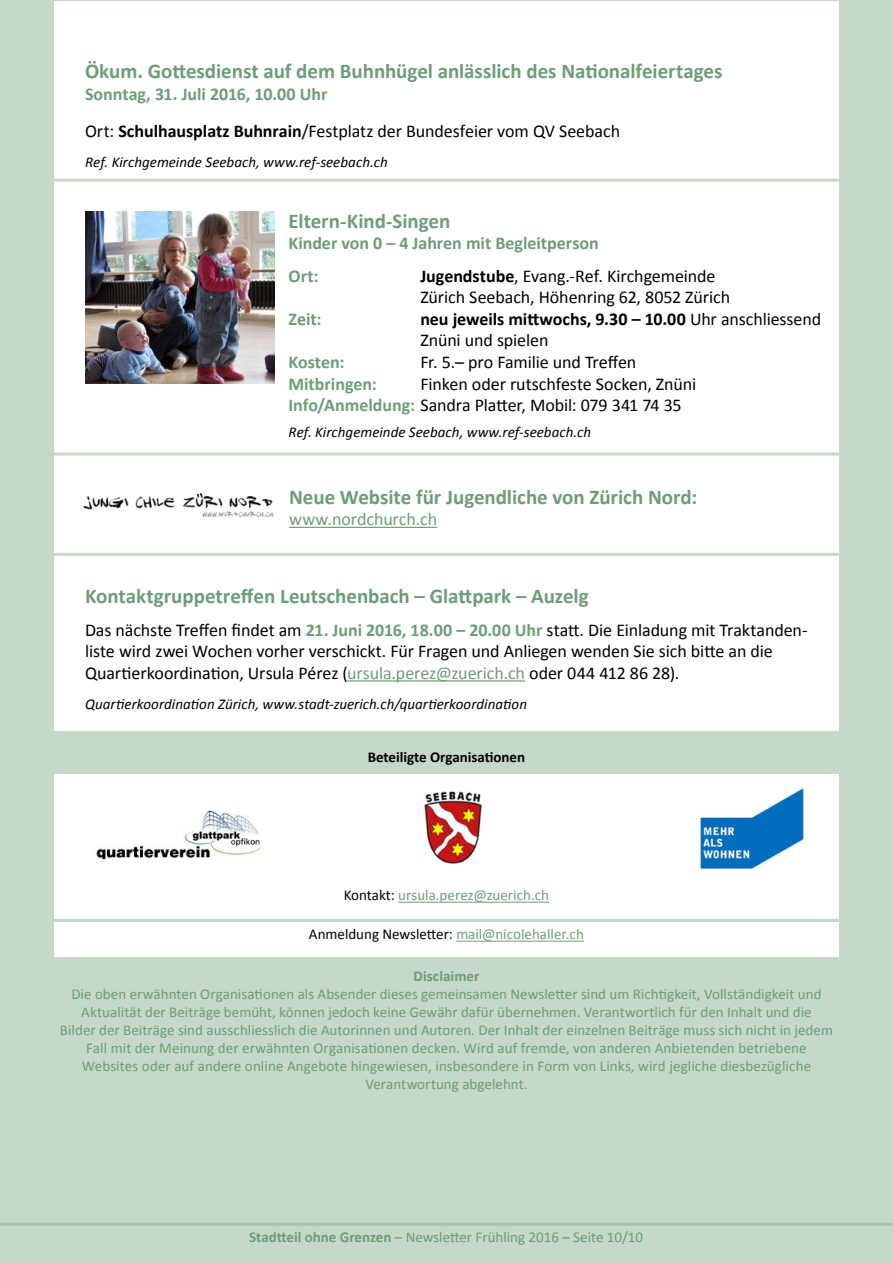
<style>
.page{position:relative;width:893px;height:1263px;background:#c5d8c9}
.page>*{position:absolute;margin:0;border:0;box-sizing:border-box;transform-origin:0 0}
.t1{font:700 21px "Calibri";letter-spacing:-.005em;color:#6d9d77}
.t2{font:18px/21.6px "Calibri";letter-spacing:-.005em;color:#000}
.t3{font:700 18px/32.4px "Calibri";color:#6d9d77}
.t4{font:18px "Calibri";letter-spacing:-.005em;color:#6d9d77}
.t5{font:15px/18px "Calibri";letter-spacing:.005em;color:#6d9d77;text-align:center}
.t6{font:italic 15px "Calibri";color:#000}
.t7{font:15px "Calibri";color:#000}
.t8{font:700 15px "Calibri";color:#000}
.t9{font:700 15px "Calibri";letter-spacing:.005em;color:#6d9d77}
.s1{font-weight:700;color:#6d9d77}
.s2{font-weight:700}
.s3{color:#6d9d77}
.s4{color:#000}
</style>
<div class="page">
<div style="left:54px;top:1px;width:785px;height:1262px;background:#fff"></div>
<hr style="left:347px;top:680px;width:178px;height:1px;background:#6d9d77">
<div style="left:0;top:957px;width:893px;height:306px;background:#c5d8c9"></div>
<div style="left:1px;top:731px;width:892px;height:42px;background:#c5d8c9"></div>
<hr style="left:398px;top:902px;width:151px;height:1px;background:#6d9d77">
<hr style="left:456px;top:941px;width:128px;height:1px;background:#6d9d77">
<img style="left:424px;top:791px;width:59px;height:73px">
<img style="left:699px;top:788px;width:106px;height:81px">
<img style="left:96px;top:810px;width:166px;height:49px">
<hr style="left:0;top:1223px;width:893px;height:3px;background:#a7c4ad">
<hr style="left:0;top:919px;width:893px;height:3px;background:#c5d8c9">
<img style="left:85px;top:212px;width:190px;height:171px">
<img style="left:83px;top:493px;width:190px;height:25px">
<hr style="left:0;top:452px;width:893px;height:3px;background:#c5d8c9">
<hr style="left:0;top:179px;width:893px;height:3px;background:#c5d8c9">
<hr style="left:0;top:553px;width:893px;height:3px;background:#c5d8c9">
<hr style="left:289px;top:527px;width:148px;height:1px;background:#6d9d77">
<h1 class="t1" style="left:85px;top:58px;width:639px">Ökum. Gottesdienst auf dem Buhnhügel anlässlich des Nationalfeiertages</h1>
<p class="t2" style="left:85px;top:76px;width:537px;line-height:36.6px"><span class="s1">Sonntag, 31. Juli 2016, 10.00 Uhr<br></span>Ort: <span class="s2">Schulhausplatz Buhnrain</span>/Festplatz der Bundesfeier vom QV Seebach</p>
<p class="t6" style="left:85px;top:151px;width:304px">Ref. Kirchgemeinde Seebach, www.ref-seebach.ch</p>
<h1 class="t1" style="left:288px;top:207px;width:163px">Eltern-Kind-Singen</h1>
<p class="t3" style="left:288px;top:227px;width:312px">Kinder von 0 – 4 Jahren mit Begleitperson<br>Ort:</p>
<p class="t2" style="left:420px;top:265px;width:311px"><span class="s2">Jugendstube</span>, Evang.-Ref. Kirchgemeinde<br>Zürich Seebach, Höhenring 62, 8052 Zürich</p>
<p class="t3" style="left:289px;top:303px;width:34px">Zeit:</p>
<p class="t2" style="left:420px;top:308px;width:402px"><span class="s2">neu jeweils mittwochs, 9.30 – 10.00</span> Uhr anschliessend<br>Znüni und spielen</p>
<p class="t3" style="left:289px;top:346px;width:57px">Kosten:</p>
<p class="t2" style="left:420px;top:351px;width:218px">Fr. 5.– pro Familie und Treffen</p>
<p class="t3" style="left:289px;top:367px;width:90px">Mitbringen:</p>
<p class="t2" style="left:289px;top:373px;width:409px;text-indent:132px">Finken oder rutschfeste Socken, Znüni<br><span class="s1">Info/Anmeldung:</span> Sandra Platter, Mobil: 079 341 74 35</p>
<p class="t6" style="left:288px;top:422px;width:304px">Ref. Kirchgemeinde Seebach, www.ref-seebach.ch</p>
<h1 class="t1" style="left:289px;top:483px;width:410px">Neue Website für Jugendliche von Zürich Nord:</h1>
<p class="t4" style="left:289px;top:508px;width:150px">www.nordchurch.ch</p>
<h1 class="t1" style="left:85px;top:583px;width:505px">Kontaktgruppetreffen Leutschenbach – Glattpark – Auzelg</h1>
<p class="t2" style="left:85px;top:619px;width:724px">Das nächste Treffen findet am <span class="s1">21. Juni 2016, 18.00 – 20.00 Uhr</span> statt. Die Einladung mit Traktanden&shy;liste wird zwei Wochen vorher verschickt. Für Fragen und Anliegen wenden Sie sich bitte an die<br>Quartierkoordination, Ursula Pérez (<span class="s3">ursula.perez@zuerich.ch</span> oder 044 412 86 28).</p>
<p class="t6" style="left:85px;top:694px;width:443px">Quartierkoordination Zürich, www.stadt-zuerich.ch/quartierkoordination</p>
<p class="t8" style="left:368px;top:747px;width:159px">Beteiligte Organisationen</p>
<p class="t5" style="left:344px;top:886px;width:207px"><span class="s4">Kontakt:</span> ursula.perez@zuerich.ch</p>
<p class="t7" style="left:309px;top:925px;width:276px">Anmeldung Newsletter: <span class="s3">mail@nicolehaller.ch</span></p>
<p class="t9" style="left:413px;top:966px;width:68px">Disclaimer</p>
<p class="t5" style="left:60px;top:985px;width:775px">Die oben erwähnten Organisationen als Absender dieses gemeinsamen Newsletter sind um Richtigkeit, Vollständigkeit und Aktualität der Beiträge bemüht, können jedoch keine Gewähr dafür übernehmen. Verantwortlich für den Inhalt und die<br>Bilder der Beiträge sind ausschliesslich die Autorinnen und Autoren. Der Inhalt der einzelnen Beiträge muss sich nicht in jedem Fall mit der Meinung der erwähnten Organisationen decken. Wird auf fremde, von anderen Anbietenden betriebene Websites oder auf andere online Angebote hingewiesen, insbesondere in Form von Links, wird jegliche diesbezügliche Verantwortung abgelehnt.</p>
<p class="t5" style="left:261px;top:1228px;width:371px"><span class="s2">Stadtteil ohne Grenzen</span> – Newsletter Herbst 2015 – Seite 6/7</p>
<p class="t5" style="left:249px;top:1228px;width:395px"><span class="s2">Stadtteil ohne Grenzen</span> – Newsletter Frühling 2016 – Seite 10/10</p>
</div>
